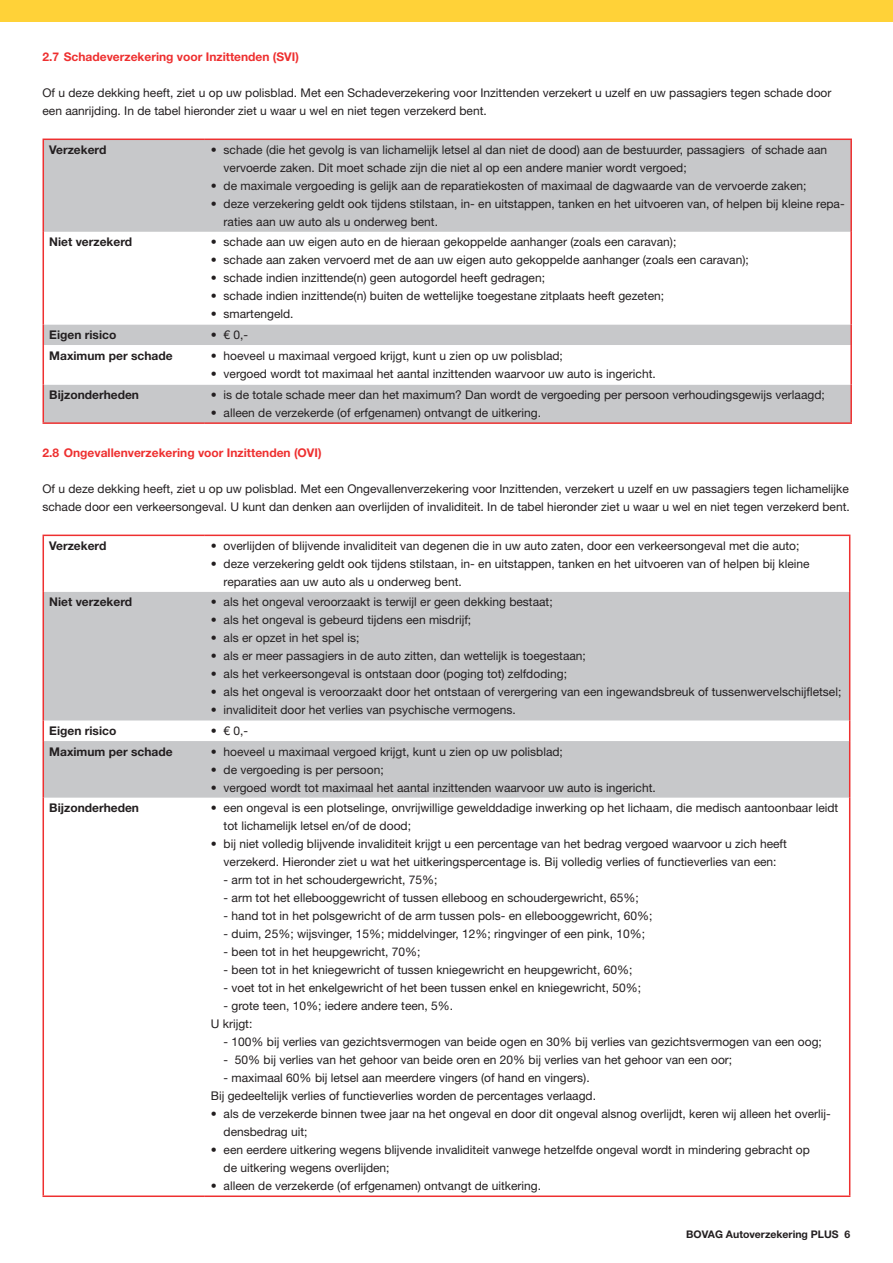
<style>
.page{position:relative;width:893px;height:1263px;background:#fff}
.page>*{position:absolute;margin:0;border:0;box-sizing:border-box;transform-origin:0 0}
.t1{font:12px/18px "Helvetica Neue LT Std";color:#231f20}
.t2{font:700 12px "Helvetica Neue LT Std";color:#231f20}
.t3{font:700 12px "Helvetica Neue LT Std";color:#ee3030}
.t4{font:700 10.5px "Helvetica Neue LT Std";color:#231f20}
</style>
<div class="page">
<div style="left:0;top:0;width:893px;height:21px;background:#ffd238"></div>
<div style="left:44px;top:140px;width:806px;height:282px;background:#c7c8ca"></div>
<svg style="left:44px;top:232px;width:806px;height:153px"></svg>
<hr style="left:43px;top:140px;width:1px;height:92px;background:#ee3030">
<hr style="left:43px;top:139px;width:162px;height:1px;background:#ee3030">
<hr style="left:205px;top:139px;width:647px;height:1px;background:#ee3030">
<hr style="left:850px;top:140px;width:2px;height:92px;background:#ee3030">
<hr style="left:43px;top:232px;width:1px;height:92px;background:#ee3030">
<hr style="left:850px;top:232px;width:2px;height:92px;background:#ee3030">
<svg style="left:43px;top:324px;width:1px;height:21px"></svg>
<hr style="left:850px;top:324px;width:2px;height:21px;background:#ee3030">
<hr style="left:43px;top:345px;width:1px;height:40px;background:#ee3030">
<hr style="left:850px;top:345px;width:2px;height:40px;background:#ee3030">
<hr style="left:43px;top:385px;width:1px;height:37px;background:#ee3030">
<hr style="left:43px;top:422px;width:162px;height:2px;background:#ee3030">
<hr style="left:850px;top:385px;width:2px;height:37px;background:#ee3030">
<hr style="left:205px;top:422px;width:647px;height:2px;background:#ee3030">
<svg style="left:44px;top:592px;width:805px;height:206px;background:#cccdcf"></svg>
<hr style="left:43px;top:536px;width:1px;height:56px;background:#ee3030">
<hr style="left:43px;top:535px;width:162px;height:1px;background:#ee3030">
<hr style="left:205px;top:535px;width:645px;height:1px;background:#ee3030">
<hr style="left:849px;top:536px;width:1px;height:56px;background:#ee3030">
<hr style="left:43px;top:592px;width:1px;height:128px;background:#ee3030">
<hr style="left:849px;top:592px;width:1px;height:128px;background:#ee3030">
<svg style="left:43px;top:720px;width:1px;height:21px"></svg>
<svg style="left:849px;top:720px;width:1px;height:21px"></svg>
<hr style="left:43px;top:741px;width:1px;height:57px;background:#ee3030">
<hr style="left:849px;top:741px;width:1px;height:57px;background:#ee3030">
<hr style="left:43px;top:798px;width:1px;height:397px;background:#ee3030">
<hr style="left:43px;top:1195px;width:162px;height:2px;background:#ee3030">
<hr style="left:849px;top:798px;width:1px;height:397px;background:#ee3030">
<hr style="left:205px;top:1195px;width:645px;height:2px;background:#ee3030">
<p class="t3" style="left:43px;top:49px;width:258px">2.7 Schadeverzekering voor Inzittenden (SVI)</p>
<p class="t1" style="left:43px;top:83px;width:790px">Of u deze dekking heeft, ziet u op uw polisblad. Met een Schadeverzekering voor Inzittenden verzekert u uzelf en uw passagiers tegen schade door een aanrijding. In de tabel hieronder ziet u waar u wel en niet tegen verzekerd bent.</p>
<p class="t2" style="left:49px;top:142px;width:59px">Verzekerd</p>
<p class="t1" style="left:224px;top:140px;width:605px;text-indent:-13px">• schade (die het gevolg is van lichamelijk letsel al dan niet de dood) aan de bestuurder, passagiers of schade aan vervoerde zaken. Dit moet schade zijn die niet al op een andere manier wordt vergoed;</p>
<p class="t1" style="left:211px;top:176px;width:597px">• de maximale vergoeding is gelijk aan de reparatiekosten of maximaal de dagwaarde van de vervoerde zaken;</p>
<p class="t1" style="left:224px;top:194px;width:623px;text-indent:-13px">• deze verzekering geldt ook tijdens stilstaan, in- en uitstappen, tanken en het uitvoeren van, of helpen bij kleine repa&shy;raties aan uw auto als u onderweg bent.</p>
<p class="t2" style="left:49px;top:235px;width:84px">Niet verzekerd</p>
<p class="t1" style="left:211px;top:233px;width:467px">• schade aan uw eigen auto en de hieraan gekoppelde aanhanger (zoals een caravan);</p>
<p class="t1" style="left:211px;top:251px;width:539px">• schade aan zaken vervoerd met de aan uw eigen auto gekoppelde aanhanger (zoals een caravan);</p>
<p class="t1" style="left:211px;top:269px;width:336px">• schade indien inzittende(n) geen autogordel heeft gedragen;</p>
<p class="t1" style="left:211px;top:287px;width:455px">• schade indien inzittende(n) buiten de wettelijke toegestane zitplaats heeft gezeten;</p>
<p class="t1" style="left:211px;top:305px;width:84px">• smartengeld.</p>
<p class="t2" style="left:49px;top:327px;width:69px">Eigen risico</p>
<p class="t1" style="left:211px;top:326px;width:39px">• € 0,-</p>
<p class="t2" style="left:49px;top:348px;width:125px">Maximum per schade</p>
<p class="t1" style="left:211px;top:346px;width:354px">• hoeveel u maximaal vergoed krijgt, kunt u zien op uw polisblad;</p>
<p class="t1" style="left:211px;top:364px;width:446px">• vergoed wordt tot maximaal het aantal inzittenden waarvoor uw auto is ingericht.</p>
<p class="t2" style="left:49px;top:387px;width:91px">Bijzonderheden</p>
<p class="t1" style="left:211px;top:386px;width:615px">• is de totale schade meer dan het maximum? Dan wordt de vergoeding per persoon verhoudingsgewijs verlaagd;</p>
<p class="t1" style="left:211px;top:404px;width:332px">• alleen de verzekerde (of erfgenamen) ontvangt de uitkering.</p>
<p class="t3" style="left:43px;top:445px;width:281px">2.8 Ongevallenverzekering voor Inzittenden (OVI)</p>
<p class="t1" style="left:43px;top:479px;width:809px">Of u deze dekking heeft, ziet u op uw polisblad. Met een Ongevallenverzekering voor Inzittenden, verzekert u uzelf en uw passagiers tegen lichamelijke schade door een verkeersongeval. U kunt dan denken aan overlijden of invaliditeit. In de tabel hieronder ziet u waar u wel en niet tegen verzekerd bent.</p>
<p class="t2" style="left:49px;top:538px;width:59px">Verzekerd</p>
<p class="t1" style="left:211px;top:536px;width:590px">• overlijden of blijvende invaliditeit van degenen die in uw auto zaten, door een verkeersongeval met die auto;</p>
<p class="t1" style="left:224px;top:554px;width:587px;text-indent:-13px">• deze verzekering geldt ook tijdens stilstaan, in- en uitstappen, tanken en het uitvoeren van of helpen bij kleine reparaties aan uw auto als u onderweg bent.</p>
<p class="t2" style="left:49px;top:595px;width:84px">Niet verzekerd</p>
<p class="t1" style="left:211px;top:593px;width:343px">• als het ongeval veroorzaakt is terwijl er geen dekking bestaat;</p>
<p class="t1" style="left:211px;top:611px;width:262px">• als het ongeval is gebeurd tijdens een misdrijf;</p>
<p class="t1" style="left:211px;top:629px;width:150px">• als er opzet in het spel is;</p>
<p class="t1" style="left:211px;top:647px;width:377px">• als er meer passagiers in de auto zitten, dan wettelijk is toegestaan;</p>
<p class="t1" style="left:211px;top:665px;width:358px">• als het verkeersongeval is ontstaan door (poging tot) zelfdoding;</p>
<p class="t1" style="left:211px;top:683px;width:632px">• als het ongeval is veroorzaakt door het ontstaan of verergering van een ingewandsbreuk of tussenwervelschijfletsel;</p>
<p class="t1" style="left:211px;top:701px;width:306px">• invaliditeit door het verlies van psychische vermogens.</p>
<p class="t2" style="left:49px;top:723px;width:69px">Eigen risico</p>
<p class="t1" style="left:211px;top:722px;width:39px">• € 0,-</p>
<p class="t2" style="left:49px;top:744px;width:125px">Maximum per schade</p>
<p class="t1" style="left:211px;top:742px;width:354px">• hoeveel u maximaal vergoed krijgt, kunt u zien op uw polisblad;</p>
<p class="t1" style="left:211px;top:760px;width:174px">• de vergoeding is per persoon;</p>
<p class="t1" style="left:211px;top:778px;width:446px">• vergoed wordt tot maximaal het aantal inzittenden waarvoor uw auto is ingericht.</p>
<p class="t2" style="left:49px;top:800px;width:91px">Bijzonderheden</p>
<p class="t1" style="left:224px;top:799px;width:616px;text-indent:-13px">• een ongeval is een plotselinge, onvrijwillige gewelddadige inwerking op het lichaam, die medisch aantoonbaar leidt tot lichamelijk letsel en/of de dood;</p>
<p class="t1" style="left:211px;top:835px;width:578px;text-align:center">• bij niet volledig blijvende invaliditeit krijgt u een percentage van het bedrag vergoed waarvoor u zich heeft verzekerd. Hieronder ziet u wat het uitkeringspercentage is. Bij volledig verlies of functieverlies van een:</p>
<p class="t1" style="left:224px;top:871px;width:215px">- arm tot in het schoudergewricht, 75%;</p>
<p class="t1" style="left:224px;top:889px;width:417px">- arm tot het ellebooggewricht of tussen elleboog en schoudergewricht, 65%;</p>
<p class="t1" style="left:224px;top:907px;width:430px">- hand tot in het polsgewricht of de arm tussen pols- en ellebooggewricht, 60%;</p>
<p class="t1" style="left:224px;top:925px;width:423px">- duim, 25%; wijsvinger, 15%; middelvinger, 12%; ringvinger of een pink, 10%;</p>
<p class="t1" style="left:224px;top:943px;width:198px">- been tot in het heupgewricht, 70%;</p>
<p class="t1" style="left:224px;top:961px;width:410px">- been tot in het kniegewricht of tussen kniegewricht en heupgewricht, 60%;</p>
<p class="t1" style="left:224px;top:979px;width:419px">- voet tot in het enkelgewricht of het been tussen enkel en kniegewricht, 50%;</p>
<p class="t1" style="left:211px;top:997px;width:244px;text-indent:13px">- grote teen, 10%; iedere andere teen, 5%.<br>U krijgt:</p>
<p class="t1" style="left:224px;top:1033px;width:600px">- 100% bij verlies van gezichtsvermogen van beide ogen en 30% bij verlies van gezichtsvermogen van een oog;</p>
<p class="t1" style="left:224px;top:1051px;width:510px">- 50% bij verlies van het gehoor van beide oren en 20% bij verlies van het gehoor van een oor;</p>
<p class="t1" style="left:211px;top:1069px;width:387px;text-align:center">- maximaal 60% bij letsel aan meerdere vingers (of hand en vingers).<br>Bij gedeeltelijk verlies of functieverlies worden de percentages verlaagd.</p>
<p class="t1" style="left:224px;top:1105px;width:609px;text-indent:-13px">• als de verzekerde binnen twee jaar na het ongeval en door dit ongeval alsnog overlijdt, keren wij alleen het overlij&shy;densbedrag uit;</p>
<p class="t1" style="left:224px;top:1141px;width:588px;text-indent:-13px">• een eerdere uitkering wegens blijvende invaliditeit vanwege hetzelfde ongeval wordt in mindering gebracht op de uitkering wegens overlijden;</p>
<p class="t1" style="left:211px;top:1177px;width:332px">• alleen de verzekerde (of erfgenamen) ontvangt de uitkering.</p>
<p class="t4" style="left:686px;top:1228px;width:166px">BOVAG Autoverzekering PLUS 6</p>
</div>
